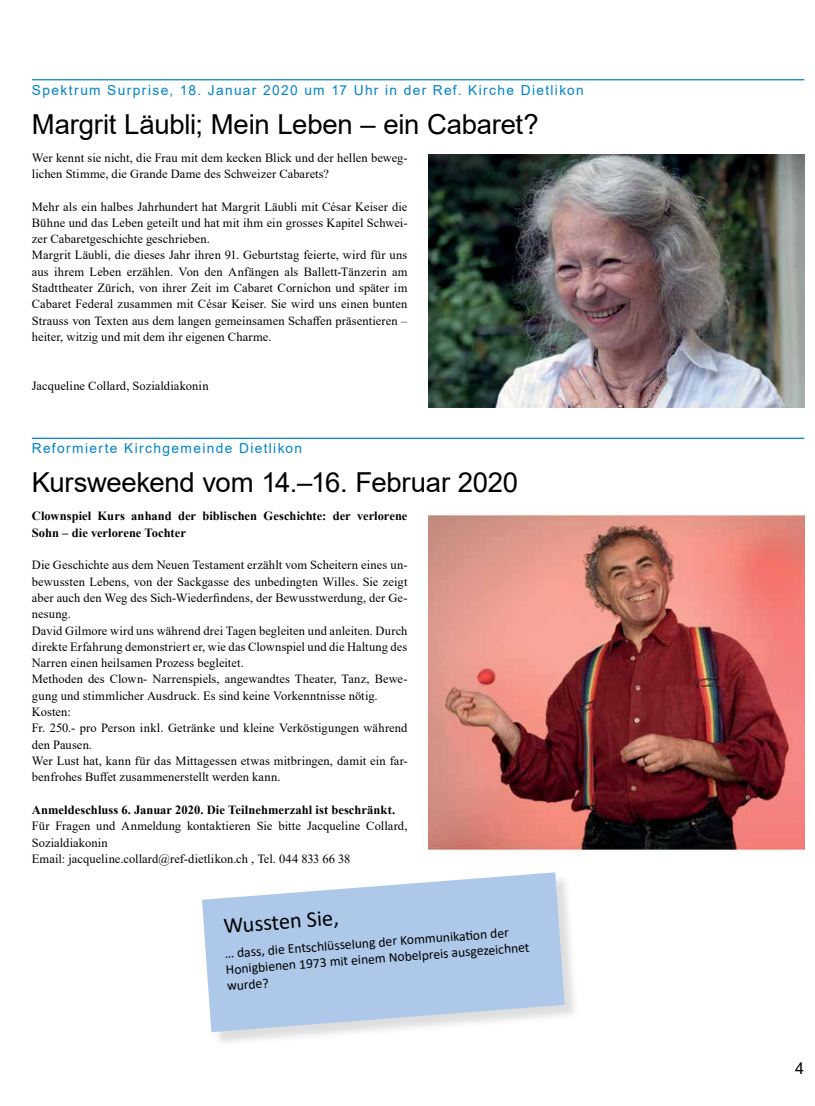
<style>
.page{position:relative;width:815px;height:1106px;background:#fff}
.page>*{position:absolute;margin:0;border:0;box-sizing:border-box;transform-origin:0 0}
.t1{font:27.5px "Arial";letter-spacing:-.01em;color:#000}
.t2{font:22.38px "Calibri";color:#000}
.t3{font:16.25px "Arial";color:#000}
.t4{font:13.75px "Arial";letter-spacing:.1em;color:#0084c8}
.t5{font:13.62px/16.5px "Calibri";color:#000}
.t6{font:12.5px/16.2px "Times New Roman";letter-spacing:.005em;color:#000}
.t7{font:700 12.5px/16.2px "Times New Roman";letter-spacing:.005em;color:#000}
</style>
<div class="page">
<hr style="left:32px;top:79px;width:772px;height:1px;background:#0084c8">
<hr style="left:32px;top:438px;width:772px;height:1px;background:#0084c8">
<img style="left:429px;top:154px;width:375px;height:253px">
<img style="left:429px;top:514px;width:375px;height:338px">
<div style="left:204px;top:874px;width:376px;height:173px;background:#d3d4d5;opacity:.75"></div>
<svg style="left:202px;top:872px;width:363px;height:160px;background:#bad0eb"></svg>
<p class="t4" style="left:32px;top:80px;width:554px">Spektrum Surprise, 18. Januar 2020 um 17 Uhr in der Ref. Kirche Dietlikon</p>
<h1 class="t1" style="left:32px;top:105px;width:508px">Margrit Läubli; Mein Leben – ein Cabaret?</h1>
<p class="t6" style="left:32px;top:149px;width:377px">Wer kennt sie nicht, die Frau mit dem kecken Blick und der hellen beweg&shy;lichen Stimme, die Grande Dame des Schweizer Cabarets?</p>
<p class="t6" style="left:32px;top:198px;width:377px">Mehr als ein halbes Jahrhundert hat Margrit Läubli mit César Keiser die Bühne und das Leben geteilt und hat mit ihm ein grosses Kapitel Schwei&shy;zer Cabaretgeschichte geschrieben.<br>Margrit Läubli, die dieses Jahr ihren 91. Geburtstag feierte, wird für uns aus ihrem Leben erzählen. Von den Anfängen als Ballett-Tänzerin am Stadttheater Zürich, von ihrer Zeit im Cabaret Cornichon und später im Cabaret Federal zusammen mit César Keiser. Sie wird uns einen bunten Strauss von Texten aus dem langen gemeinsamen Schaffen präsentieren – heiter, witzig und mit dem ihr eigenen Charme.</p>
<p class="t6" style="left:32px;top:377px;width:178px">Jacqueline Collard, Sozialdiakonin</p>
<p class="t4" style="left:32px;top:439px;width:272px">Reformierte Kirchgemeinde Dietlikon</p>
<h1 class="t1" style="left:32px;top:464px;width:488px">Kursweekend vom 14.–16. Februar 2020</h1>
<p class="t7" style="left:32px;top:507px;width:377px">Clownspiel Kurs anhand der biblischen Geschichte: der verlorene<br>Sohn – die verlorene Tochter</p>
<p class="t6" style="left:32px;top:556px;width:377px">Die Geschichte aus dem Neuen Testament erzählt vom Scheitern eines un&shy;bewussten Lebens, von der Sackgasse des unbedingten Willes. Sie zeigt aber auch den Weg des Sich-Wiederfindens, der Bewusstwerdung, der Ge&shy;nesung.<br>David Gilmore wird uns während drei Tagen begleiten und anleiten. Durch direkte Erfahrung demonstriert er, wie das Clownspiel und die Haltung des Narren einen heilsamen Prozess begleitet.<br>Methoden des Clown- Narrenspiels, angewandtes Theater, Tanz, Bewe&shy;gung und stimmlicher Ausdruck. Es sind keine Vorkenntnisse nötig.<br>Kosten:<br>Fr. 250.- pro Person inkl. Getränke und kleine Verköstigungen während den Pausen.<br>Wer Lust hat, kann für das Mittagessen etwas mitbringen, damit ein far&shy;benfrohes Buffet zusammenerstellt werden kann.</p>
<p class="t7" style="left:32px;top:801px;width:365px">Anmeldeschluss 6. Januar 2020. Die Teilnehmerzahl ist beschränkt.</p>
<p class="t6" style="left:32px;top:817px;width:377px">Für Fragen und Anmeldung kontaktieren Sie bitte Jacqueline Collard,<br>Sozialdiakonin<br>Email: jacqueline.collard@ref-dietlikon.ch , Tel. 044 833 66 38</p>
<h2 class="t2" style="left:223px;top:910px;width:117px;rotate:-4deg">Wussten Sie,</h2>
<p class="t5" style="left:224px;top:944px;width:306px;rotate:-4deg">… dass, die Entschlüsselung der Kommunikati on der<br>Honigbienen 1973 mit einem Nobelpreis ausgezeichnet wurde?</p>
<h3 class="t3" style="left:795px;top:1057px;width:11px">4</h3>
</div>
